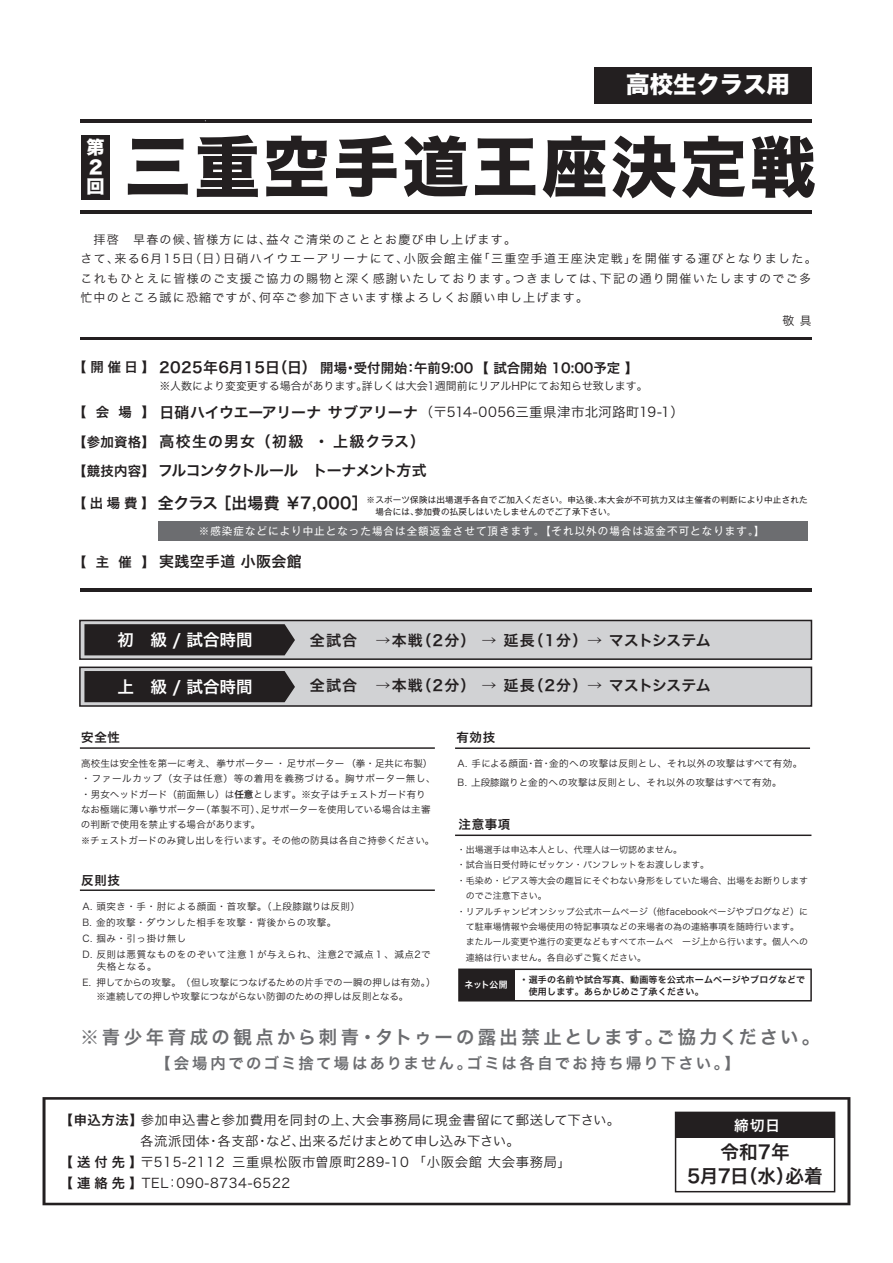
<style>
.page{position:relative;width:893px;height:1263px;background:#fff}
.page>*{position:absolute;margin:0;border:0;box-sizing:border-box;transform-origin:0 0}
.t1{font:66.15px "Hira Kaku Std W8";letter-spacing:.05em;color:#231f20}
.t2{font:23.4px "Hira Kaku Std W8";color:#fff}
.t3{font:18.6px/23.4px "Hira Kaku Pro N W6";color:#231f20;text-align:center}
.t4{font:18.3px "Hira Kaku Pro N W6";letter-spacing:.18em;color:#6c6d70}
.t5{font:18.15px/19px "Hira Kaku Std W8";color:#fff;text-align:justify}
.t6{font:16.5px "Hira Kaku Pro N W6";color:#fff}
.t7{font:15.9px "Hira Kaku Pro N W6";letter-spacing:.01em;color:#231f20}
.t8{font:15.3px "Hira Kaku Pro N W6";letter-spacing:.155em;color:#6c6d70}
.t9{font:15px "Hira Kaku Pro N W6";letter-spacing:.045em;color:#231f20}
.t10{font:15px "Hira Kaku Pro N W6";letter-spacing:.01em;color:#231f20}
.t11{font:14.85px/29.2px "Hira Kaku Pro N W6";letter-spacing:-.035em;color:#231f20}
.t12{font:14.85px "Hira Kaku Pro N W6";letter-spacing:.01em;color:#231f20}
.t13{font:14.55px "Hira Kaku Pro N W6";color:#fff}
.t14{font:13.35px "Hira Kaku Pro N W3";letter-spacing:.04em;color:#231f20}
.t15{font:13.35px "Hira Kaku Pro N W6";color:#231f20}
.t16{font:13.35px "Hira Kaku Pro N W3";letter-spacing:-.01em;color:#231f20}
.t17{font:13.35px/29.2px "Hira Kaku Pro N W6";letter-spacing:.02em;color:#231f20}
.t18{font:12.45px "Hira Kaku Pro N W6";letter-spacing:.05em;color:#231f20}
.t19{font:12px/19.5px "Hira Kaku Pro N W3";letter-spacing:.105em;color:#231f20}
.t20{font:11.85px "Hira Kaku Pro N W3";color:#231f20}
.t21{font:10.95px "Hira Kaku Pro N W3";color:#231f20}
.t22{font:10.5px "Gothic MB101 Pro";letter-spacing:.1em;color:#fff}
.t23{font:9.6px/15.5px "Hira Kaku Pro N W3";letter-spacing:.01em;color:#231f20}
.t24{font:9.6px/16.8px "Hira Kaku Pro N W3";letter-spacing:.05em;color:#231f20}
.t25{font:9.6px "Hira Kaku Pro N W3";letter-spacing:-.02em;color:#231f20}
.t26{font:9px/15.5px "Hira Kaku Pro N W3";color:#231f20}
.t27{font:9px/12px "Hira Kaku Pro N W6";letter-spacing:.025em;color:#231f20}
.t28{font:9px "Hira Kaku Pro N W6";letter-spacing:-.04em;color:#fff}
.t29{font:8.55px/12.3px "Gothic MB101 Pro";letter-spacing:.025em;color:#231f20}
.s1{font-size:14.85px}
.s2{font-family:"Hira Kaku Pro N W6"}
.s3{font-family:"Hira Kaku Pro N W6";font-size:14.85px}
.s4{font-family:"Gothic MB101 Pr 5";font-size:9px}
</style>
<div class="page">
<hr style="left:455px;top:747px;width:355px;height:2px;background:#231f20">
<hr style="left:80px;top:747px;width:355px;height:2px;background:#231f20">
<hr style="left:80px;top:889px;width:355px;height:2px;background:#231f20">
<hr style="left:455px;top:834px;width:356px;height:2px;background:#231f20">
<svg style="left:43px;top:1097px;width:807px;height:108px"></svg>
<div style="left:458px;top:968px;width:354px;height:33px;border:2px solid #231f20"></div>
<div style="left:459px;top:969px;width:55px;height:32px;background:#231f20"></div>
<div style="left:79px;top:620px;width:733px;height:40px;background:#d1d2d4;border:2px solid #231f20"></div>
<div style="left:82px;top:135px;width:28px;height:65px;background:#231f20"></div>
<hr style="left:80px;top:210px;width:732px;height:3px;background:#231f20">
<hr style="left:80px;top:119px;width:732px;height:4px;background:#231f20">
<hr style="left:80px;top:338px;width:732px;height:2px;background:#231f20">
<hr style="left:80px;top:589px;width:731px;height:3px;background:#231f20">
<div style="left:84px;top:624px;width:211px;height:31px;background:#231f20"></div>
<div style="left:158px;top:521px;width:650px;height:20px;background:#6c6d70"></div>
<div style="left:79px;top:666px;width:733px;height:41px;background:#d1d2d4;border:2px solid #231f20"></div>
<div style="left:84px;top:671px;width:211px;height:31px;background:#231f20"></div>
<div style="left:594px;top:68px;width:218px;height:36px;background:#231f20"></div>
<div style="left:676px;top:1111px;width:159px;height:76px;background:#fff"></div>
<div style="left:675px;top:1111px;width:160px;height:81px;border:1px solid #231f20"></div>
<div style="left:676px;top:1112px;width:159px;height:26px;background:#231f20"></div>
<h3 class="t5" style="left:87px;top:139px;width:19px">第2回</h3>
<h2 class="t2" style="left:626px;top:72px;width:165px">高校生クラス用</h2>
<h1 class="t1" style="left:125px;top:130px;width:693px">三重空手道王座決定戦</h1>
<p class="t19" style="left:80px;top:228px;width:738px">　拝啓　早春の候、皆様方には、益々ご清栄のこととお慶び申し上げます。<br>さて、来る6月15日（日）日硝ハイウエーアリーナにて、小阪会館主催「三重空手道王座決定戦」を開催する運びとなりました。これもひとえに皆様のご支援ご協力の賜物と深く感謝いたしております。つきましては、下記の通り開催いたしますのでご多忙中のところ誠に恐縮ですが、何卒ご参加下さいます様よろしくお願い申し上げます。</p>
<p class="t20" style="left:782px;top:310px;width:31px">敬 具</p>
<h3 class="t15" style="left:73px;top:355px;width:567px">【開催日】 <span class="s1">2025年6月15日（日）</span> 開場・受付開始：午前9:00 【 試合開始 10:00予定 】</h3>
<h3 class="t14" style="left:73px;top:400px;width:612px"><span class="s2">【 会 場 】</span><span class="s3">日硝ハイウエーアリーナ サブアリーナ</span>（〒514-0056三重県津市北河路町19-1）</h3>
<h3 class="t17" style="left:73px;top:427px;width:83px">【参加資格】【競技内容】</h3>
<h3 class="t15" style="left:73px;top:491px;width:83px">【出場費】</h3>
<p class="t21" style="left:159px;top:376px;width:490px">※人数により変変更する場合があります。詳しくは大会1週間前にリアルHPにてお知らせ致します。</p>
<h3 class="t11" style="left:158px;top:426px;width:270px">高校生の男女 （初級 ・ 上級クラス）フルコンタクトルール　トーナメント方式</h3>
<h3 class="t7" style="left:158px;top:488px;width:211px">全クラス ［出場費 ￥7,000］</h3>
<p class="t29" style="left:367px;top:492px;width:443px">※スポーツ保険は出場選手各自でご加入ください。申込後、本大会が不可抗力又は主催者の判断により中止された　場合には、参加費の払戻しはいたしませんのでご了承下さい。</p>
<h3 class="t15" style="left:73px;top:550px;width:83px">【主催】</h3>
<p class="t22" style="left:199px;top:522px;width:567px">※感染症などにより中止となった場合は全額返金させて頂きます。【それ以外の場合は返金不可となります。】</p>
<h3 class="t12" style="left:159px;top:548px;width:144px">実践空手道 小阪会館</h3>
<h3 class="t6" style="left:118px;top:625px;width:137px">初　級 / 試合時間</h3>
<h3 class="t9" style="left:310px;top:627px;width:49px">全試合</h3>
<h3 class="t10" style="left:376px;top:627px;width:337px">→本戦（2分） → 延長（1分）→ マストシステム</h3>
<h3 class="t6" style="left:118px;top:672px;width:137px">上　級 / 試合時間</h3>
<h3 class="t9" style="left:310px;top:672px;width:402px">全試合 →本戦（2分） → 延長（2分）→ マストシステム</h3>
<p class="t18" style="left:81px;top:726px;width:40px">安全性</p>
<p class="t23" style="left:81px;top:755px;width:356px">高校生は安全性を第一に考え、拳サポーター・足サポーター（拳・足共に布製）・ファールカップ（女子は任意）等の着用を義務づける。胸サポーター無し、・男女ヘッドガード（前面無し）は<span class="s2">任意</span>とします。※女子はチェストガード有りなお極端に薄い拳サポーター（革製不可）、足サポーターを使用している場合は主審の判断で使用を禁止する場合があります。<br><span class="s4">※</span>チェストガードのみ貸し出しを行います。その他の防具は各自ご持参ください。</p>
<p class="t18" style="left:81px;top:869px;width:40px">反則技</p>
<p class="t24" style="left:82px;top:897px;width:279px">A. 頭突き・手・肘による顔面・首攻撃。（上段膝蹴りは反則）<br>B. 金的攻撃・ダウンした相手を攻撃・背後からの攻撃。</p>
<p class="t24" style="left:82px;top:929px;width:350px">C. 掴み・引っ掛け無し<br>D. 反則は悪質なものをのぞいて注意１が与えられ、注意2で減点１、減点2で</p>
<p class="t23" style="left:82px;top:958px;width:355px;text-indent:14px">失格となる。<br>E. 押してからの攻撃。（但し攻撃につなげるための片手での一瞬の押しは有効。）</p>
<p class="t25" style="left:97px;top:988px;width:313px">※連続しての押しや攻撃につながらない防御のための押しは反則となる。</p>
<p class="t18" style="left:456px;top:726px;width:40px">有効技</p>
<p class="t23" style="left:457px;top:754px;width:346px;line-height:18.3px">A. 手による顔面・首・金的への攻撃は反則とし、それ以外の攻撃はすべて有効。<br>B. 上段膝蹴りと金的への攻撃は反則とし、それ以外の攻撃はすべて有効。</p>
<p class="t18" style="left:459px;top:813px;width:53px">注意事項</p>
<p class="t26" style="left:457px;top:841px;width:353px">・出場選手は申込本人とし、代理人は一切認めません。<br>・試合当日受付時にゼッケン・パンフレットをお渡しします。<br>・毛染め・ピアス等大会の趣旨にそぐわない身形をしていた場合、出場をお断りします　のでご注意下さい。<br>・リアルチャンピオンシップ公式ホームページ（他facebookページやブログなど）に　て駐車場情報や会場使用の特記事項などの来場者の為の連絡事項を随時行います。　またルール変更や進行の変更などもすべてホームペ ージ上から行います。個人への　連絡は行いません。各自必ずご覧ください。</p>
<p class="t28" style="left:465px;top:976px;width:45px">ネット公開</p>
<p class="t27" style="left:519px;top:973px;width:287px">・選手の名前や試合写真、動画等を公式ホームページやブログなどで　使用します。あらかじめご了承ください。</p>
<h3 class="t4" style="left:81px;top:1021px;width:741px">※青少年育成の観点から刺青・タトゥーの露出禁止とします。ご協力ください。</h3>
<h3 class="t8" style="left:155px;top:1050px;width:586px">【会場内でのゴミ捨て場はありません。ゴミは各自でお持ち帰り下さい。】</h3>
<h3 class="t14" style="left:60px;top:1108px;width:562px"><span class="s2">【申込方法】</span>参加申込書と参加費用を同封の上、大会事務局に現金書留にて郵送して下さい。</h3>
<h3 class="t16" style="left:140px;top:1129px;width:381px">各流派団体・各支部・など、出来るだけまとめて申し込み下さい。</h3>
<h3 class="t14" style="left:60px;top:1150px;width:512px"><span class="s2">【送付先】</span>〒515-2112 三重県松阪市曽原町289-10 「小阪会館 大会事務局」</h3>
<h3 class="t14" style="left:60px;top:1171px;width:232px"><span class="s2">【連絡先】</span>TEL：090-8734-6522</h3>
<h3 class="t13" style="left:734px;top:1112px;width:47px">締切日</h3>
<h3 class="t3" style="left:687px;top:1140px;width:137px">令和7年<br>5月7日（水）必着</h3>
</div>
